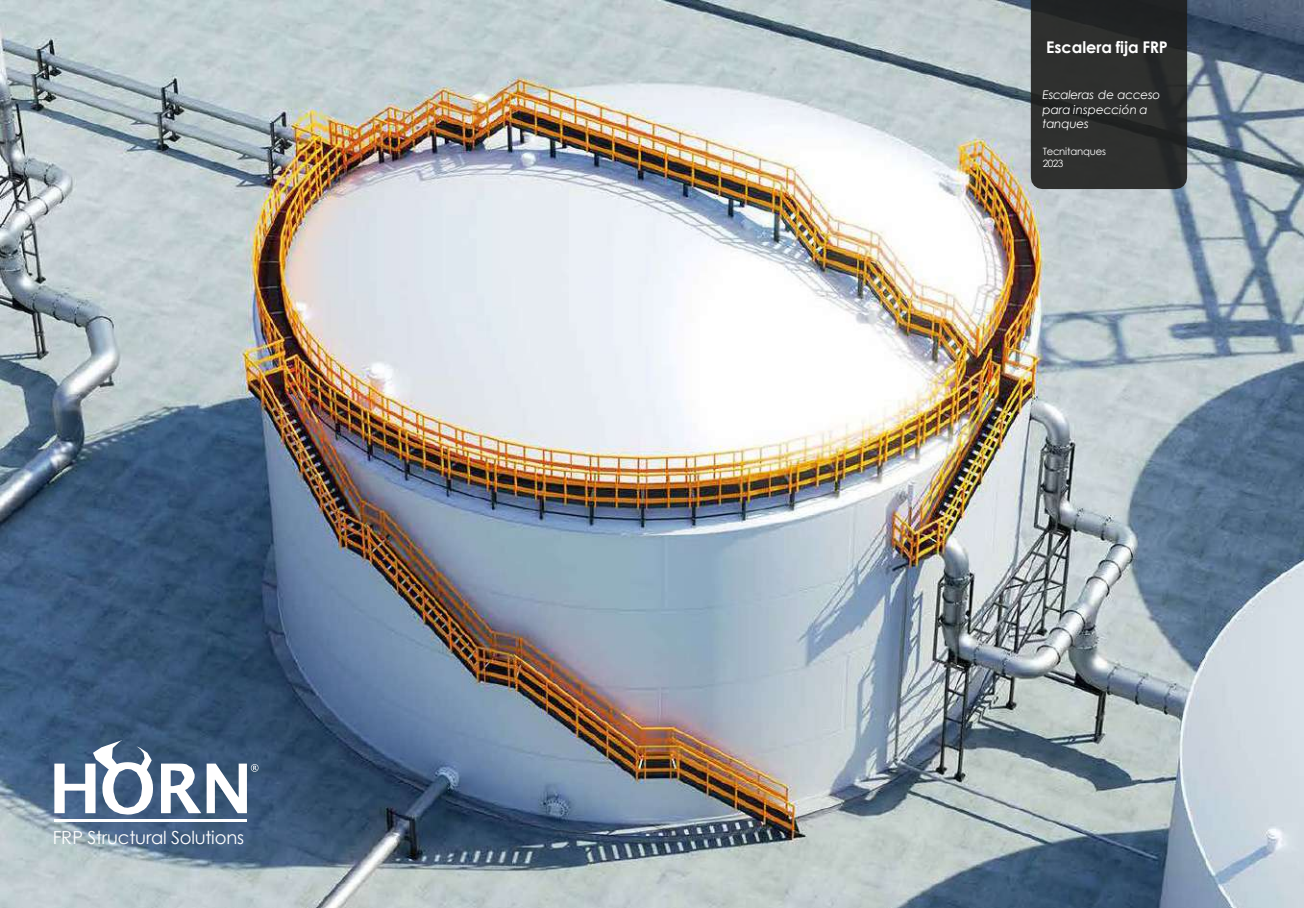
<style>
.page{position:relative;width:1304px;height:908px;background:#fff}
.page>*{position:absolute;margin:0;border:0;box-sizing:border-box;transform-origin:0 0}
.t1{font:18px "Century Gothic";letter-spacing:-.01em;color:#fff}
.t2{font:700 16px "Century Gothic";color:#fff}
.t3{font:italic 12px/14.4px "Century Gothic";letter-spacing:-.01em;color:#fff}
.t4{font:10px/12px "Century Gothic";letter-spacing:-.025em;color:#fff}
</style>
<div class="page">
<img style="left:0;top:0;width:1304px;height:907px">
<svg style="left:54px;top:740px;width:99px;height:75px"></svg>
<svg style="left:161px;top:764px;width:40px;height:49px"></svg>
<svg style="left:207px;top:764px;width:52px;height:49px"></svg>
<hr style="left:54px;top:819px;width:193px;height:3px;background:#fff">
<svg style="left:1031px;top:0;width:156px;height:189px"></svg>
<h1 class="t1" style="left:53px;top:825px;width:193px">FRP Structural Solutions</h1>
<h2 class="t2" style="left:1046px;top:35px;width:123px">Escalera fija FRP</h2>
<p class="t3" style="left:1042px;top:88px;width:119px">Escaleras de acceso para inspección a tanques</p>
<p class="t4" style="left:1043px;top:145px;width:65px">Tecnitanques<br>2023</p>
</div>
